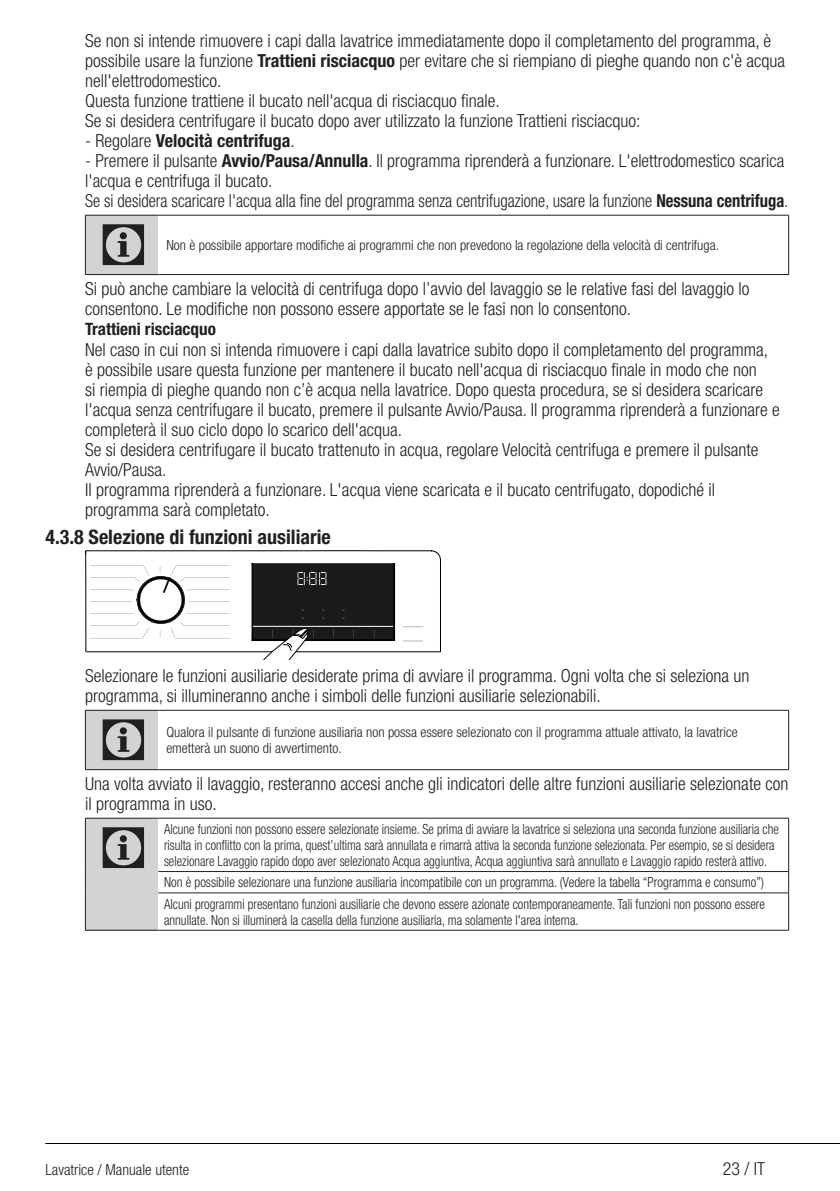
<style>
.page{position:relative;width:840px;height:1191px;background:#fff}
.page>*{position:absolute;margin:0;border:0;box-sizing:border-box;transform-origin:0 0}
.semboller{font:60px "ZIWARNUN";color:#231f20}
.Konu_Baslik_2{font:700 condensed 20px "Helvetica Neue LT Pro";color:#231f20}
.Normal_Yazi{font:300 condensed 18px/20px "Helvetica Neue LT Pro";color:#231f20}
.Normal_Yazi-2{font:300 condensed 18px "Helvetica Neue LT Pro";color:#231f20;scale:.92 1}
.Normal_Yazi-3{font:700 condensed 18px "Helvetica Neue LT Pro";color:#231f20}
.Normal_Yazi_Bold{font:700 condensed 17.2px "Helvetica Neue LT Pro";color:#231f20}
.t1{font:300 condensed 15.2px "Helvetica Neue LT Pro";color:#231f20}
.Girintili_Yazi_uyari{font:300 condensed 14px/16px "Helvetica Neue LT Pro";color:#231f20;scale:.91 1}
.Girintili_Yazi_uyari-2{font:300 condensed 14px/16px "Helvetica Neue LT Pro";color:#231f20}
.Girintili_Yazi_uyari-3{font:300 condensed 14px/16px "Helvetica Neue LT Pro";color:#231f20;scale:.92 1}
.Girintili_Yazi_uyari-4{font:300 condensed 14px "Helvetica Neue LT Pro";color:#231f20;scale:.94 1}
.t2{font:300 6.6px/8px "Soho Gothic Pro";color:#fff}
.s1{font-weight:700}
.s2{font-weight:300}
</style>
<div class="page">
<hr style="left:45px;top:1143px;width:794px;height:1px;background:#000">
<div style="left:85px;top:215px;width:73px;height:59px;background:#d1d3d4"></div>
<hr style="left:85px;top:274px;width:73px;height:1px;background:#231f20">
<hr style="left:158px;top:274px;width:630px;height:1px;background:#231f20">
<hr style="left:85px;top:215px;width:73px;height:1px;background:#231f20">
<hr style="left:85px;top:215px;width:1px;height:59px;background:#231f20">
<hr style="left:158px;top:215px;width:630px;height:1px;background:#231f20">
<hr style="left:787px;top:215px;width:1px;height:59px;background:#231f20">
<svg style="left:85px;top:550px;width:355px;height:109px"></svg>
<div style="left:85px;top:710px;width:73px;height:59px;background:#d1d3d4"></div>
<hr style="left:85px;top:769px;width:73px;height:1px;background:#231f20">
<hr style="left:158px;top:769px;width:630px;height:1px;background:#231f20">
<hr style="left:85px;top:710px;width:73px;height:1px;background:#231f20">
<hr style="left:85px;top:710px;width:1px;height:59px;background:#231f20">
<hr style="left:158px;top:710px;width:630px;height:1px;background:#231f20">
<hr style="left:787px;top:710px;width:1px;height:59px;background:#231f20">
<div style="left:85px;top:818px;width:73px;height:112px;background:#d1d3d4"></div>
<hr style="left:85px;top:930px;width:73px;height:1px;background:#231f20">
<hr style="left:85px;top:818px;width:73px;height:1px;background:#231f20">
<hr style="left:85px;top:818px;width:1px;height:53px;background:#231f20">
<hr style="left:158px;top:818px;width:630px;height:1px;background:#231f20">
<hr style="left:787px;top:818px;width:1px;height:53px;background:#231f20">
<svg style="left:85px;top:871px;width:1px;height:22px"></svg>
<hr style="left:85px;top:893px;width:1px;height:37px;background:#231f20">
<hr style="left:158px;top:892px;width:630px;height:1px;background:#231f20">
<hr style="left:158px;top:871px;width:630px;height:1px;background:#231f20">
<hr style="left:787px;top:893px;width:1px;height:37px;background:#231f20">
<hr style="left:158px;top:930px;width:630px;height:1px;background:#231f20">
<p class="Normal_Yazi" style="left:85px;top:30px;width:701px">Se non si intende rimuovere i capi dalla lavatrice immediatamente dopo il completamento del programma, è possibile usare la funzione <span class="s1">Trattieni risciacquo</span> per evitare che si riempiano di pieghe quando non c'è acqua nell'elettrodomestico.</p>
<p class="Normal_Yazi" style="left:85px;top:90px;width:416px">Questa funzione trattiene il bucato nell'acqua di risciacquo finale.</p>
<p class="Normal_Yazi" style="left:85px;top:110px;width:556px">Se si desidera centrifugare il bucato dopo aver utilizzato la funzione Trattieni risciacquo:</p>
<p class="Normal_Yazi-3" style="left:85px;top:130px;width:211px"><span class="s2">- Regolare</span> Velocità centrifuga<span class="s2">.</span></p>
<p class="Normal_Yazi" style="left:85px;top:150px;width:700px">- Premere il pulsante <span class="s1">Avvio/Pausa/Annulla</span>. Il programma riprenderà a funzionare. L'elettrodomestico scarica l'acqua e centrifuga il bucato.</p>
<p class="Normal_Yazi-2" style="left:85px;top:190px;width:765px">Se si desidera scaricare l'acqua alla fine del programma senza centrifugazione, usare la funzione <span class="s1">Nessuna centrifuga</span>.</p>
<p class="semboller" style="left:99px;top:213px;width:53px">C</p>
<p class="Girintili_Yazi_uyari-2" style="left:166px;top:237px;width:554px">Non è possibile apportare modifiche ai programmi che non prevedono la regolazione della velocità di centrifuga.</p>
<p class="Normal_Yazi" style="left:85px;top:278px;width:665px">Si può anche cambiare la velocità di centrifuga dopo l’avvio del lavaggio se le relative fasi del lavaggio lo consentono. Le modifiche non possono essere apportate se le fasi non lo consentono.</p>
<p class="Normal_Yazi_Bold" style="left:85px;top:319px;width:132px">Trattieni risciacquo</p>
<p class="Normal_Yazi" style="left:85px;top:339px;width:695px">Nel caso in cui non si intenda rimuovere i capi dalla lavatrice subito dopo il completamento del programma, è possibile usare questa funzione per mantenere il bucato nell'acqua di risciacquo finale in modo che non<br>si riempia di pieghe quando non c’è acqua nella lavatrice. Dopo questa procedura, se si desidera scaricare l'acqua senza centrifugare il bucato, premere il pulsante Avvio/Pausa. Il programma riprenderà a funzionare e completerà il suo ciclo dopo lo scarico dell'acqua.</p>
<p class="Normal_Yazi" style="left:85px;top:439px;width:674px">Se si desidera centrifugare il bucato trattenuto in acqua, regolare Velocità centrifuga e premere il pulsante<br>Avvio/Pausa.</p>
<p class="Normal_Yazi" style="left:85px;top:479px;width:631px">Il programma riprenderà a funzionare. L'acqua viene scaricata e il bucato centrifugato, dopodiché il programma sarà completato.</p>
<p class="Konu_Baslik_2" style="left:45px;top:524px;width:287px">4.3.8 Selezione di funzioni ausiliarie</p>
<p class="t2" style="left:302px;top:605px;width:4px">- -</p>
<p class="t2" style="left:322px;top:605px;width:4px">- -</p>
<p class="t2" style="left:342px;top:605px;width:4px">- -</p>
<p class="Normal_Yazi" style="left:85px;top:665px;width:665px">Selezionare le funzioni ausiliarie desiderate prima di avviare il programma. Ogni volta che si seleziona un programma, si illumineranno anche i simboli delle funzioni ausiliarie selezionabili.</p>
<p class="semboller" style="left:99px;top:708px;width:53px">C</p>
<p class="Girintili_Yazi_uyari-2" style="left:166px;top:724px;width:572px">Qualora il pulsante di funzione ausiliaria non possa essere selezionato con il programma attuale attivato, la lavatrice emetterà un suono di avvertimento.</p>
<p class="Normal_Yazi" style="left:85px;top:773px;width:704px">Una volta avviato il lavaggio, resteranno accesi anche gli indicatori delle altre funzioni ausiliarie selezionate con il programma in uso.</p>
<p class="semboller" style="left:99px;top:816px;width:53px">C</p>
<p class="Girintili_Yazi_uyari" style="left:164px;top:820px;width:676px">Alcune funzioni non possono essere selezionate insieme. Se prima di avviare la lavatrice si seleziona una seconda funzione ausiliaria che risulta in conflitto con la prima, quest’ultima sarà annullata e rimarrà attiva la seconda funzione selezionata. Per esempio, se si desidera selezionare Lavaggio rapido dopo aver selezionato Acqua aggiuntiva, Acqua aggiuntiva sarà annullato e Lavaggio rapido resterà attivo.</p>
<p class="Girintili_Yazi_uyari-4" style="left:164px;top:874px;width:639px">Non è possibile selezionare una funzione ausiliaria incompatibile con un programma. (Vedere la tabella “Programma e consumo”)</p>
<p class="Girintili_Yazi_uyari-3" style="left:164px;top:895px;width:654px">Alcuni programmi presentano funzioni ausiliarie che devono essere azionate contemporaneamente. Tali funzioni non possono essere annullate. Non si illuminerà la casella della funzione ausiliaria, ma solamente l'area interna.</p>
<p class="t1" style="left:45px;top:1160px;width:145px">Lavatrice / Manuale utente</p>
<p class="Normal_Yazi" style="left:722px;top:1158px;width:44px">23 / IT</p>
</div>
